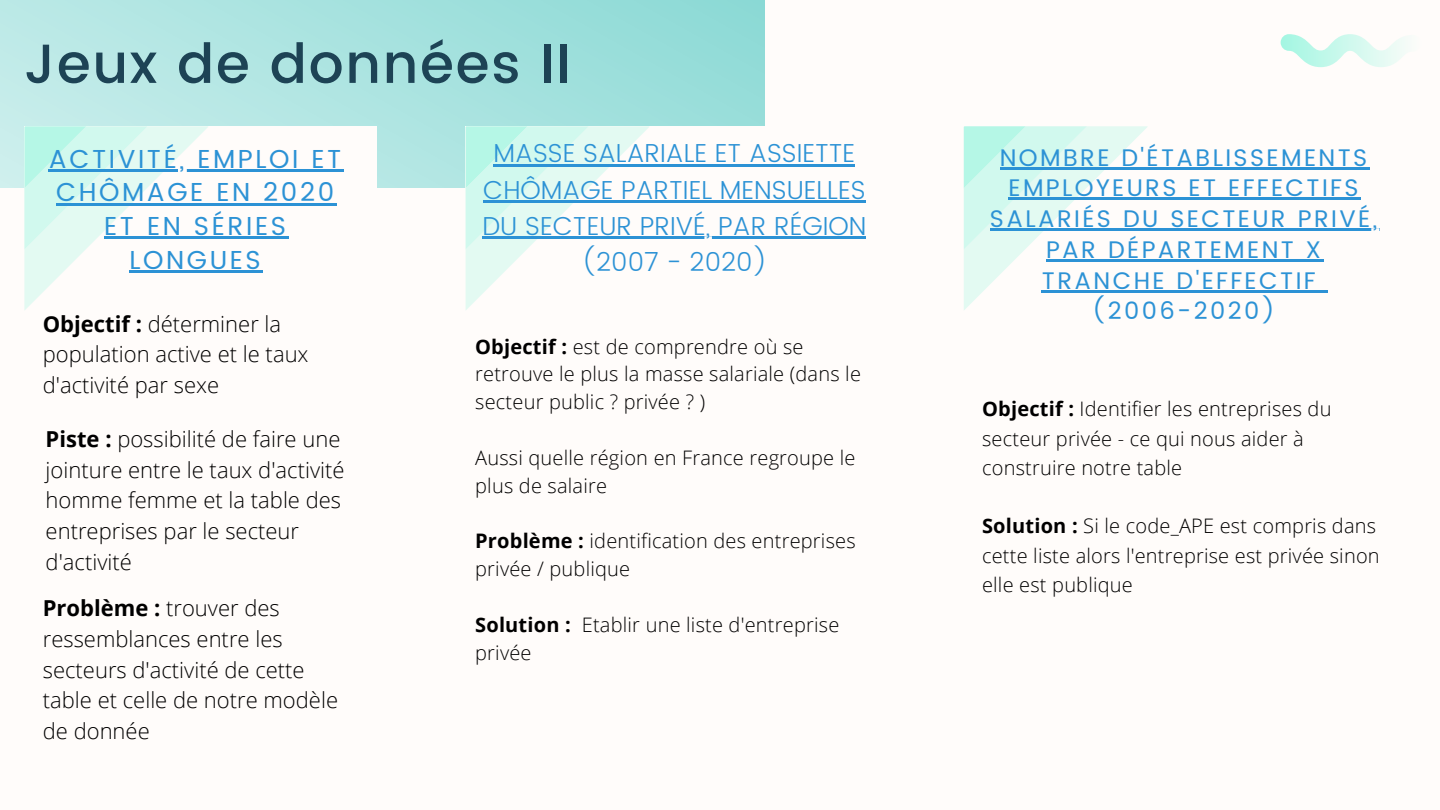
<style>
.page{position:relative;width:1440px;height:810px;background:#fffcfa}
.page>*{position:absolute;margin:0;border:0;box-sizing:border-box;transform-origin:0 0}
.t1{font:500 55px "Poppins";letter-spacing:.03em;color:#1d4355}
.t2{font:300 26px/36.3px "Poppins";color:#2c92d5;text-align:center}
.t3{font:26px/33.8px "Poppins";letter-spacing:.1em;color:#2c92d5;text-align:center}
.t4{font:24px/30.8px "Poppins";letter-spacing:.1em;color:#2c92d5;text-align:center}
.t5{font:300 22px/30.8px "Open Sans";color:#000}
.t6{font:300 20px/27.8px "Open Sans";letter-spacing:.01em;color:#000}
.s1{font-weight:700}
</style>
<div class="page">
<div style="left:0;top:0;width:765px;height:188px;background:linear-gradient(to right,#c3ebe9,#91dbd7)"></div>
<div style="left:24px;top:126px;width:353px;height:651px;background:#fffcfa"></div>
<div style="left:465px;top:126px;width:419px;height:651px;background:#fffcfa"></div>
<svg style="left:24px;top:126px;width:184px;height:184px"></svg>
<svg style="left:964px;top:126px;width:184px;height:184px"></svg>
<svg style="left:466px;top:126px;width:184px;height:184px"></svg>
<hr style="left:49px;top:169px;width:295px;height:2px;background:#2c92d5">
<hr style="left:56px;top:203px;width:281px;height:2px;background:#2c92d5">
<hr style="left:104px;top:237px;width:185px;height:2px;background:#2c92d5">
<hr style="left:129px;top:270px;width:134px;height:3px;background:#2c92d5">
<hr style="left:1000px;top:167px;width:370px;height:2px;background:#2c92d5">
<hr style="left:1008px;top:198px;width:353px;height:2px;background:#2c92d5">
<hr style="left:990px;top:229px;width:390px;height:2px;background:#2c92d5">
<hr style="left:1046px;top:259px;width:277px;height:3px;background:#2c92d5">
<hr style="left:1042px;top:290px;width:276px;height:2px;background:#2c92d5">
<svg style="left:1318px;top:290px;width:10px;height:2px"></svg>
<svg style="left:1281px;top:34px;width:125px;height:33px"></svg>
<hr style="left:494px;top:164px;width:361px;height:2px;background:#2c92d5">
<hr style="left:483px;top:200px;width:383px;height:3px;background:#2c92d5">
<hr style="left:482px;top:236px;width:384px;height:3px;background:#2c92d5">
<h1 class="t1" style="left:24px;top:32px;width:548px">Jeux de données II</h1>
<h2 class="t3" style="left:49px;top:142px;width:294px">ACTIVITÉ, EMPLOI ET<br>CHÔMAGE EN 2020<br>ET EN SÉRIES<br>LONGUES</h2>
<p class="t4" style="left:990px;top:142px;width:389px">NOMBRE D'ÉTABLISSEMENTS<br>EMPLOYEURS ET EFFECTIFS<br>SALARIÉS DU SECTEUR PRIVÉ,<br>PAR DÉPARTEMENT X<br>TRANCHE D'EFFECTIF (2006-2020)</p>
<h2 class="t2" style="left:482px;top:135px;width:385px">MASSE SALARIALE ET ASSIETTE<br>CHÔMAGE PARTIEL MENSUELLES<br>DU SECTEUR PRIVÉ, PAR RÉGION (2007 - 2020)</h2>
<p class="t5" style="left:43px;top:308px;width:267px"><span class="s1">Objectif :</span> déterminer la population active et le taux d'activité par sexe</p>
<p class="t5" style="left:46px;top:423px;width:300px"><span class="s1">Piste :</span> possibilité de faire une jointure entre le taux d'activité homme femme et la table des entreprises par le secteur d'activité</p>
<p class="t5" style="left:43px;top:592px;width:297px"><span class="s1">Problème :</span> trouver des ressemblances entre les secteurs d'activité de cette table et celle de notre modèle de donnée</p>
<p class="t6" style="left:475px;top:332px;width:387px"><span class="s1">Objectif :</span> est de comprendre où se retrouve le plus la masse salariale (dans le secteur public ? privée ? )</p>
<p class="t6" style="left:475px;top:443px;width:382px">Aussi quelle région en France regroupe le plus de salaire</p>
<p class="t6" style="left:475px;top:527px;width:382px"><span class="s1">Problème :</span> identification des entreprises privée / publique</p>
<p class="t6" style="left:475px;top:610px;width:366px"><span class="s1">Solution :</span> Etablir une liste d'entreprise privée</p>
<p class="t6" style="left:982px;top:394px;width:351px;line-height:29.2px"><span class="s1">Objectif :</span> Identifier les entreprises du secteur privée - ce qui nous aider à construire notre table</p>
<p class="t6" style="left:982px;top:511px;width:399px;line-height:29.2px"><span class="s1">Solution :</span> Si le code_APE est compris dans cette liste alors l'entreprise est privée sinon elle est publique</p>
</div>
